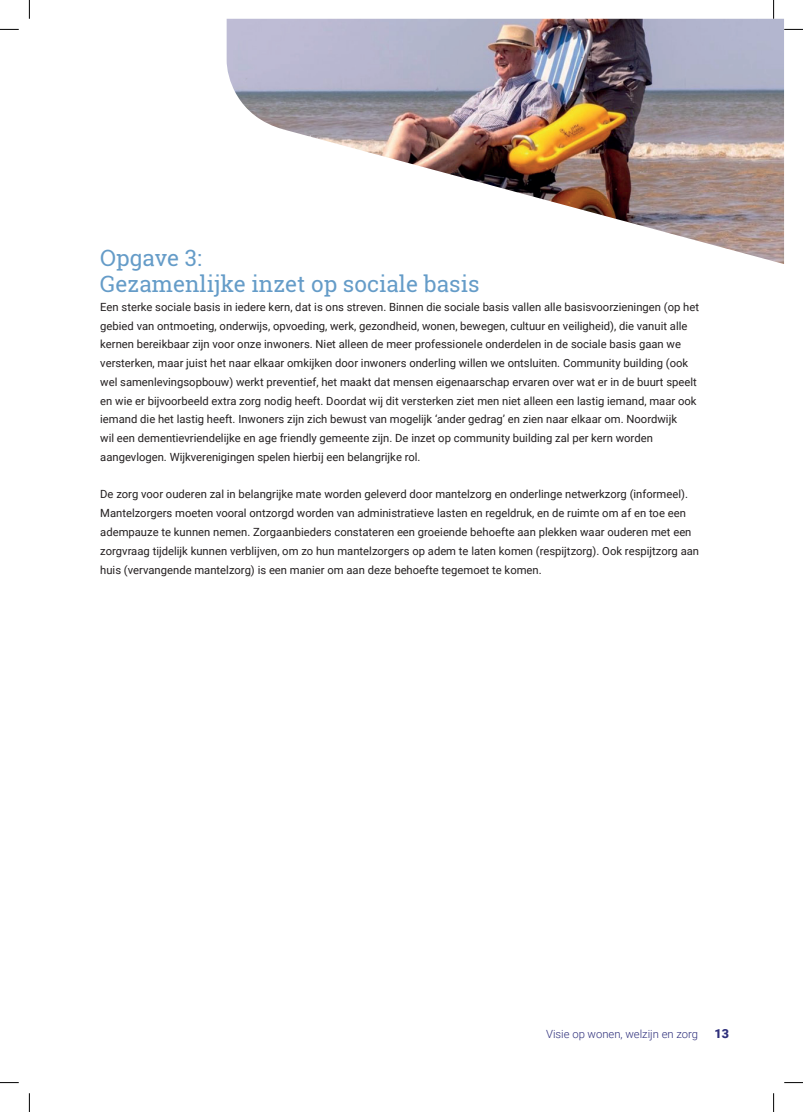
<style>
.page{position:relative;width:803px;height:1112px;background:#fff}
.page>*{position:absolute;margin:0;border:0;box-sizing:border-box;transform-origin:0 0}
.t1{font:22.5px/26.2px "Roboto Slab";color:#659cc8}
.t2{font:900 12.5px "Roboto";color:#2e2f7b}
.t3{font:11.25px/18.8px "Roboto";color:#231f20}
.t4{font:300 11.25px "Roboto";color:#2e2f7b}
</style>
<div class="page">
<img style="left:227px;top:19px;width:557px;height:245px">
<svg style="left:0;top:29px;width:19px;height:1px"></svg>
<svg style="left:784px;top:29px;width:19px;height:1px"></svg>
<svg style="left:0;top:1082px;width:19px;height:1px"></svg>
<svg style="left:784px;top:1082px;width:19px;height:1px"></svg>
<svg style="left:29px;top:0;width:1px;height:19px"></svg>
<svg style="left:29px;top:1093px;width:1px;height:18px"></svg>
<svg style="left:773px;top:0;width:1px;height:19px"></svg>
<svg style="left:773px;top:1093px;width:1px;height:18px"></svg>
<h1 class="t1" style="left:100px;top:244px;width:381px">Opgave 3:<br>Gezamenlijke inzet op sociale basis</h1>
<p class="t3" style="left:100px;top:297px;width:600px">Een sterke sociale basis in iedere kern, dat is ons streven. Binnen die sociale basis vallen alle basisvoorzieningen (op het gebied van ontmoeting, onderwijs, opvoeding, werk, gezondheid, wonen, bewegen, cultuur en veiligheid), die vanuit alle kernen bereikbaar zijn voor onze inwoners. Niet alleen de meer professionele onderdelen in de sociale basis gaan we versterken, maar juist het naar elkaar omkijken door inwoners onderling willen we ontsluiten. Community building (ook wel samenlevingsopbouw) werkt preventief, het maakt dat mensen eigenaarschap ervaren over wat er in de buurt speelt en wie er bijvoorbeeld extra zorg nodig heeft. Doordat wij dit versterken ziet men niet alleen een lastig iemand, maar ook iemand die het lastig heeft. Inwoners zijn zich bewust van mogelijk ‘ander gedrag’ en zien naar elkaar om. Noordwijk<br>wil een dementievriendelijke en age friendly gemeente zijn. De inzet op community building zal per kern worden aangevlogen. Wijkverenigingen spelen hierbij een belangrijke rol.</p>
<p class="t3" style="left:100px;top:484px;width:600px">De zorg voor ouderen zal in belangrijke mate worden geleverd door mantelzorg en onderlinge netwerkzorg (informeel).<br>Mantelzorgers moeten vooral ontzorgd worden van administratieve lasten en regeldruk, en de ruimte om af en toe een adempauze te kunnen nemen. Zorgaanbieders constateren een groeiende behoefte aan plekken waar ouderen met een zorgvraag tijdelijk kunnen verblijven, om zo hun mantelzorgers op adem te laten komen (respijtzorg). Ook respijtzorg aan huis (vervangende mantelzorg) is een manier om aan deze behoefte tegemoet te komen.</p>
<p class="t4" style="left:546px;top:1026px;width:154px">Visie op wonen, welzijn en zorg</p>
<p class="t2" style="left:715px;top:1024px;width:16px">13</p>
</div>
